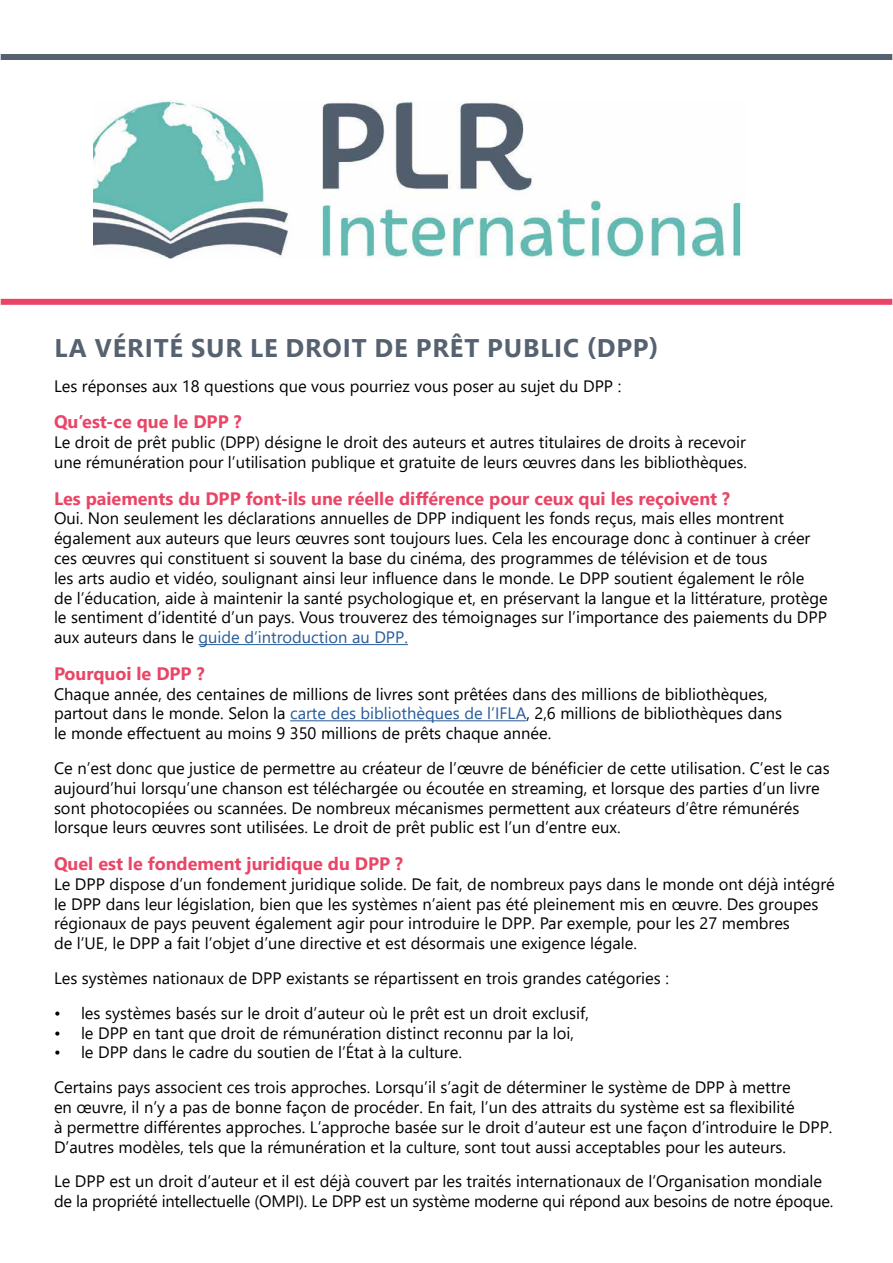
<style>
.page{position:relative;width:893px;height:1263px;background:#fff}
.page>*{position:absolute;margin:0;border:0;box-sizing:border-box;transform-origin:0 0}
.t1{font:700 25.5px "Segoe UI";letter-spacing:.035em;color:#566270}
.t2{font:700 18px "Segoe UI";color:#e94667}
.t3{font:16.5px/19.8px "Segoe UI";color:#000}
.s1{color:#275b9b}
</style>
<div class="page">
<hr style="left:198px;top:644px;width:210px;height:1px;background:#275b9b">
<hr style="left:290px;top:720px;width:236px;height:1px;background:#275b9b">
<img style="left:94px;top:100px;width:648px;height:158px">
<div style="left:1px;top:54px;width:891px;height:6px;background:#566270"></div>
<div style="left:1px;top:299px;width:891px;height:6px;background:#e94667"></div>
<h1 class="t1" style="left:54px;top:324px;width:605px">LA VÉRITÉ SUR LE DROIT DE PRÊT PUBLIC (DPP)</h1>
<p class="t3" style="left:54px;top:374px;width:569px">Les réponses aux 18 questions que vous pourriez vous poser au sujet du DPP :</p>
<p class="t2" style="left:54px;top:405px;width:189px">Qu’est-ce que le DPP ?</p>
<p class="t3" style="left:54px;top:431px;width:694px">Le droit de prêt public (DPP) désigne le droit des auteurs et autres titulaires de droits à recevoir une rémunération pour l’utilisation publique et gratuite de leurs œuvres dans les bibliothèques.</p>
<p class="t2" style="left:54px;top:481px;width:678px">Les paiements du DPP font-ils une réelle différence pour ceux qui les reçoivent ?</p>
<p class="t3" style="left:54px;top:507px;width:775px">Oui. Non seulement les déclarations annuelles de DPP indiquent les fonds reçus, mais elles montrent également aux auteurs que leurs œuvres sont toujours lues. Cela les encourage donc à continuer à créer ces œuvres qui constituent si souvent la base du cinéma, des programmes de télévision et de tous<br>les arts audio et vidéo, soulignant ainsi leur influence dans le monde. Le DPP soutient également le rôle<br>de l’éducation, aide à maintenir la santé psychologique et, en préservant la langue et la littérature, protège le sentiment d’identité d’un pays. Vous trouverez des témoignages sur l’importance des paiements du DPP aux auteurs dans le <span class="s1">guide d’introduction au DPP.</span></p>
<p class="t2" style="left:54px;top:656px;width:152px">Pourquoi le DPP ?</p>
<p class="t3" style="left:54px;top:682px;width:730px">Chaque année, des centaines de millions de livres sont prêtées dans des millions de bibliothèques, partout dans le monde. Selon la <span class="s1">carte des bibliothèques de l’IFLA</span>, 2,6 millions de bibliothèques dans le monde effectuent au moins 9 350 millions de prêts chaque année.</p>
<p class="t3" style="left:54px;top:757px;width:777px">Ce n’est donc que justice de permettre au créateur de l’œuvre de bénéficier de cette utilisation. C’est le cas aujourd’hui lorsqu’une chanson est téléchargée ou écoutée en streaming, et lorsque des parties d’un livre sont photocopiées ou scannées. De nombreux mécanismes permettent aux créateurs d’être rémunérés lorsque leurs œuvres sont utilisées. Le droit de prêt public est l’un d’entre eux.</p>
<p class="t2" style="left:54px;top:847px;width:351px">Quel est le fondement juridique du DPP ?</p>
<p class="t3" style="left:54px;top:872px;width:782px">Le DPP dispose d’un fondement juridique solide. De fait, de nombreux pays dans le monde ont déjà intégré le DPP dans leur législation, bien que les systèmes n’aient pas été pleinement mis en œuvre. Des groupes régionaux de pays peuvent également agir pour introduire le DPP. Par exemple, pour les 27 membres<br>de l’UE, le DPP a fait l’objet d’une directive et est désormais une exigence légale.</p>
<p class="t3" style="left:54px;top:967px;width:616px">Les systèmes nationaux de DPP existants se répartissent en trois grandes catégories :</p>
<p class="t3" style="left:54px;top:1001px;width:536px">• les systèmes basés sur le droit d’auteur où le prêt est un droit exclusif,</p>
<p class="t3" style="left:54px;top:1021px;width:522px">• le DPP en tant que droit de rémunération distinct reconnu par la loi,</p>
<p class="t3" style="left:54px;top:1034px;width:738px;line-height:34.8px">• le DPP dans le cadre du soutien de l’État à la culture.<br>Certains pays associent ces trois approches. Lorsqu’il s’agit de déterminer le système de DPP à mettre</p>
<p class="t3" style="left:54px;top:1096px;width:780px">en œuvre, il n’y a pas de bonne façon de procéder. En fait, l’un des attraits du système est sa flexibilité<br>à permettre différentes approches. L’approche basée sur le droit d’auteur est une façon d’introduire le DPP.<br>D’autres modèles, tels que la rémunération et la culture, sont tout aussi acceptables pour les auteurs.</p>
<p class="t3" style="left:54px;top:1170px;width:781px">Le DPP est un droit d’auteur et il est déjà couvert par les traités internationaux de l’Organisation mondiale de la propriété intellectuelle (OMPI). Le DPP est un système moderne qui répond aux besoins de notre époque.</p>
</div>
